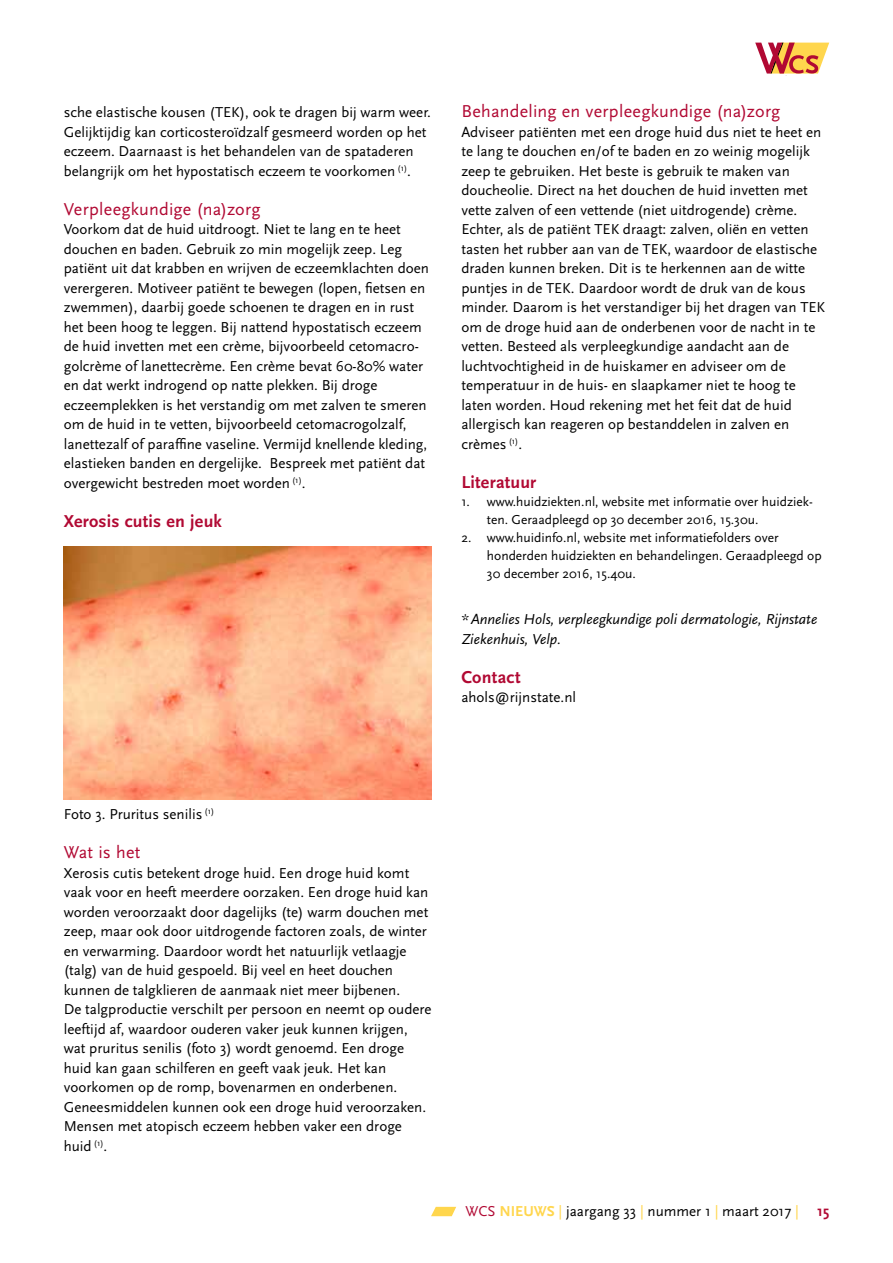
<style>
.page{position:relative;width:893px;height:1263px;background:#fff}
.page>*{position:absolute;margin:0;border:0;box-sizing:border-box;transform-origin:0 0}
.t1{font:18px "Scala Sans";letter-spacing:.01em;color:#b10933}
.t2{font:700 18px "Scala Sans";letter-spacing:.01em;color:#b10933}
.t3{font:15px/19.5px "Scala Sans";color:#000}
.t4{font:italic 15px/19.5px "Scala Sans";color:#000}
.t5{font:13.5px/18px "Scala Sans";color:#000}
.s1{color:#b10933}
.s2{font-weight:700;color:#ffd64d}
.s3{color:#ffd64d}
.s4{font-weight:700;color:#b10933}
</style>
<div class="page">
<div style="left:753px;top:41px;width:78px;height:34px;background:linear-gradient(to bottom,#fffffe,#fff)"></div>
<svg style="left:755px;top:43px;width:74px;height:31px"></svg>
<svg style="left:431px;top:1207px;width:25px;height:9px"></svg>
<img style="left:64px;top:546px;width:368px;height:254px">
<p class="t3" style="left:64px;top:103px;width:369px">sche elastische kousen (TEK), ook te dragen bij warm weer.<br>Gelijktijdig kan corticosteroïdzalf gesmeerd worden op het eczeem. Daarnaast is het behandelen van de spataderen belangrijk om het hypostatisch eczeem te voorkomen <sup>(1)</sup>.</p>
<p class="t1" style="left:64px;top:199px;width:198px">Verpleegkundige (na)zorg</p>
<p class="t3" style="left:64px;top:220px;width:367px">Voorkom dat de huid uitdroogt. Niet te lang en te heet douchen en baden. Gebruik zo min mogelijk zeep. Leg patiënt uit dat krabben en wrijven de eczeemklachten doen verergeren. Motiveer patiënt te bewegen (lopen, fietsen en zwemmen), daarbij goede schoenen te dragen en in rust het been hoog te leggen. Bij nattend hypostatisch eczeem de huid invetten met een crème, bijvoorbeeld cetomacro&shy;golcrème of lanettecrème. Een crème bevat 60-80% water en dat werkt indrogend op natte plekken. Bij droge eczeemplekken is het verstandig om met zalven te smeren om de huid in te vetten, bijvoorbeeld cetomacrogolzalf, lanettezalf of paraffine vaseline. Vermijd knellende kleding, elastieken banden en dergelijke. Bespreek met patiënt dat overgewicht bestreden moet worden <sup>(1)</sup>.</p>
<p class="t2" style="left:64px;top:511px;width:160px">Xerosis cutis en jeuk</p>
<p class="t1" style="left:461px;top:102px;width:321px">Behandeling en verpleegkundige (na)zorg</p>
<p class="t3" style="left:461px;top:122px;width:365px">Adviseer patiënten met een droge huid dus niet te heet en te lang te douchen en/of te baden en zo weinig mogelijk zeep te gebruiken. Het beste is gebruik te maken van doucheolie. Direct na het douchen de huid invetten met vette zalven of een vettende (niet uitdrogende) crème.<br>Echter, als de patiënt TEK draagt: zalven, oliën en vetten tasten het rubber aan van de TEK, waardoor de elastische draden kunnen breken. Dit is te herkennen aan de witte puntjes in de TEK. Daardoor wordt de druk van de kous minder. Daarom is het verstandiger bij het dragen van TEK om de droge huid aan de onderbenen voor de nacht in te vetten. Besteed als verpleegkundige aandacht aan de luchtvochtigheid in de huiskamer en adviseer om de temperatuur in de huis- en slaapkamer niet te hoog te laten worden. Houd rekening met het feit dat de huid allergisch kan reageren op bestanddelen in zalven en crèmes <sup>(1)</sup>.</p>
<p class="t2" style="left:461px;top:472px;width:76px">Literatuur</p>
<p class="t5" style="left:487px;top:493px;width:327px;text-indent:-26px">1. www.huidziekten.nl, website met informatie over huidziek&shy;ten. Geraadpleegd op 30 december 2016, 15.30u.</p>
<p class="t5" style="left:487px;top:529px;width:336px;text-indent:-26px">2. www.huidinfo.nl, website met informatiefolders over honderden huidziekten en behandelingen. Geraadpleegd op<br>30 december 2016, 15.40u.</p>
<p class="t4" style="left:461px;top:610px;width:357px">*Annelies Hols, verpleegkundige poli dermatologie, Rijnstate<br>Ziekenhuis, Velp.</p>
<p class="t2" style="left:461px;top:667px;width:61px">Contact</p>
<p class="t3" style="left:461px;top:688px;width:116px">ahols@rijnstate.nl</p>
<p class="t3" style="left:64px;top:805px;width:152px">Foto 3. Pruritus senilis <sup>(1)</sup></p>
<p class="t1" style="left:64px;top:843px;width:78px">Wat is het</p>
<p class="t3" style="left:64px;top:863px;width:369px">Xerosis cutis betekent droge huid. Een droge huid komt vaak voor en heeft meerdere oorzaken. Een droge huid kan worden veroorzaakt door dagelijks (te) warm douchen met zeep, maar ook door uitdrogende factoren zoals, de winter en verwarming. Daardoor wordt het natuurlijk vetlaagje (talg) van de huid gespoeld. Bij veel en heet douchen kunnen de talgklieren de aanmaak niet meer bijbenen.<br>De talgproductie verschilt per persoon en neemt op oudere leeftijd af, waardoor ouderen vaker jeuk kunnen krijgen, wat pruritus senilis (foto 3) wordt genoemd. Een droge huid kan gaan schilferen en geeft vaak jeuk. Het kan voorkomen op de romp, bovenarmen en onderbenen.<br>Geneesmiddelen kunnen ook een droge huid veroorzaken.<br>Mensen met atopisch eczeem hebben vaker een droge huid <sup>(1)</sup>.</p>
<p class="t3" style="left:466px;top:1202px;width:365px"><span class="s1">WCS</span> <span class="s2">NIEUWS</span> <span class="s3">|</span> jaargang 33 <span class="s3">|</span> nummer 1 <span class="s3">|</span> maart 2017 <span class="s3">|</span> <span class="s4">15</span></p>
</div>
